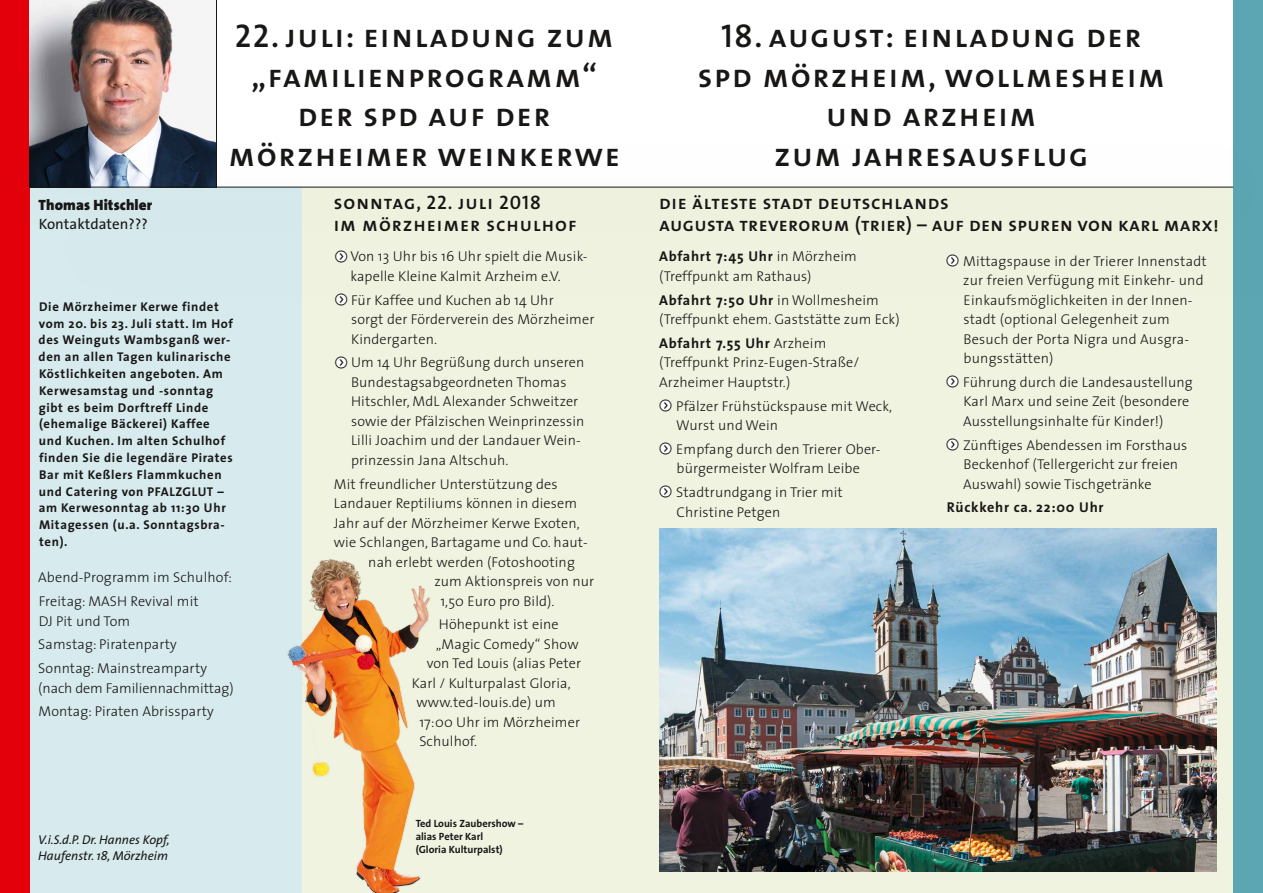
<style>
.page{position:relative;width:1263px;height:893px;background:#fff}
.page>*{position:absolute;margin:0;border:0;box-sizing:border-box;transform-origin:0 0}
.ÜBERSCHRIFT{font:33px/39.6px "The Sans Semi Bold Caps";letter-spacing:.05em;color:#181716;text-align:center}
._01_überschrift_kand{font:19.5px/22.5px "The Sans Semi Bold Caps";letter-spacing:.035em;color:#181716}
._01_name{font:900 15px/19.5px "The Sans";letter-spacing:.005em;color:#181716}
._01_ziele{font:300 14.25px/19.5px "The Sans";letter-spacing:.01em;color:#181716}
._01_ziele-2{font:700 14.25px "The Sans";letter-spacing:.05em;color:#181716}
._01_daten{font:700 12.75px/16.8px "The Sans";letter-spacing:.05em;color:#181716}
.t1{font:italic 12.75px/15.3px "The Sans";color:#181716}
.t2{font:700 10.5px/12.6px "The Sans";color:#181716}
.s1{font-weight:400}
.s2{font-family:"Button Bonus Circle Positive";font-weight:400;font-size:15px;color:#fff}
.s3{font-family:"Button Bonus Circle Positive";font-weight:400;font-size:15px}
.s4{font-weight:700}
</style>
<div class="page">
<div style="left:0;top:187px;width:1263px;height:706px;background:#f1f3e1"></div>
<div style="left:0;top:187px;width:302px;height:706px;background:#d7eaee"></div>
<div style="left:1233px;top:0;width:30px;height:893px;background:#5ca5b3"></div>
<div style="left:0;top:0;width:30px;height:893px;background:#e3000b"></div>
<img style="left:30px;top:0;width:186px;height:142px">
<div style="left:62px;top:195px;width:1201px;height:104px;background:#181716;opacity:.55"></div>
<div style="left:4px;top:142px;width:1255px;height:90px;background:#000206;opacity:.75"></div>
<hr style="left:30px;top:187px;width:1203px;height:1px;background:#181716">
<hr style="left:216px;top:0;width:1px;height:187px;background:#181716">
<img style="left:659px;top:529px;width:557px;height:343px">
<img style="left:287px;top:559px;width:143px;height:334px">
<p class="ÜBERSCHRIFT" style="left:235px;top:15px;width:380px">22. juli: einladung zum</p>
<p class="ÜBERSCHRIFT" style="left:251px;top:55px;width:348px">„familienprogramm“</p>
<p class="ÜBERSCHRIFT" style="left:298px;top:94px;width:254px">der spd auf der</p>
<p class="ÜBERSCHRIFT" style="left:229px;top:134px;width:393px">mörzheimer weinkerwe</p>
<p class="_01_name" style="left:39px;top:195px;width:115px">Thomas Hitschler<br><span class="s1">Kontaktdaten???</span></p>
<p class="_01_daten" style="left:39px;top:298px;width:196px">Die Mörzheimer Kerwe findet vom 20. bis 23. Juli statt. Im Hof des Weinguts Wambsganß wer&shy;den an allen Tagen kulinarische<br>Köstlichkeiten angeboten. Am<br>Kerwesamstag und -sonntag gibt es beim Dorftreff Linde (ehemalige Bäckerei) Kaffee und Kuchen. Im alten Schulhof finden Sie die legendäre Pirates<br>Bar mit Keßlers Flammkuchen und Catering von PFALZGLUT – am Kerwesonntag ab 11:30 Uhr<br>Mitagessen (u.a. Sonntagsbra&shy;ten).</p>
<p class="_01_ziele" style="left:38px;top:567px;width:195px">Abend-Programm im Schulhof:</p>
<p class="_01_ziele" style="left:39px;top:591px;width:162px">Freitag: MASH Revival mit<br>DJ Pit und Tom</p>
<p class="_01_ziele" style="left:38px;top:634px;width:140px">Samstag: Piratenparty</p>
<p class="_01_ziele" style="left:38px;top:658px;width:197px">Sonntag: Mainstreamparty (nach dem Familiennachmittag)</p>
<p class="_01_ziele" style="left:39px;top:701px;width:177px">Montag: Piraten Abrissparty</p>
<p class="t1" style="left:38px;top:832px;width:133px">V.i.S.d.P. Dr. Hannes Kopf,<br>Haufenstr. 18, Mörzheim</p>
<p class="_01_überschrift_kand" style="left:334px;top:190px;width:244px">sonntag, 22. juli 2018<br>im mörzheimer schulhof</p>
<p class="_01_ziele" style="left:350px;top:246px;width:238px;text-indent:-17px"><span class="s2">5</span><span class="s3">f</span>Von 13 Uhr bis 16 Uhr spielt die Musik&shy;kapelle Kleine Kalmit Arzheim e.V.</p>
<p class="_01_ziele" style="left:351px;top:290px;width:245px;text-indent:-17px"><span class="s2">5</span><span class="s3">f</span>Für Kaffee und Kuchen ab 14 Uhr<br>sorgt der Förderverein des Mörzheimer<br>Kindergarten.</p>
<p class="_01_ziele" style="left:351px;top:352px;width:235px;text-indent:-17px"><span class="s2">5</span><span class="s3">f</span>Um 14 Uhr Begrüßung durch unseren Bundestagsabgeordneten Thomas Hitschler, MdL Alexander Schweitzer sowie der Pfälzischen Weinprinzessin Lilli Joachim und der Landauer Wein&shy;prinzessin Jana Altschuh.</p>
<p class="_01_ziele" style="left:334px;top:474px;width:225px">Mit freundlicher Unterstützung des</p>
<p class="_01_ziele" style="left:334px;top:493px;width:245px">Landauer Reptiliums können in diesem</p>
<p class="_01_ziele" style="left:334px;top:513px;width:248px">Jahr auf der Mörzheimer Kerwe Exoten,</p>
<p class="_01_ziele" style="left:334px;top:532px;width:255px">wie Schlangen, Bartagame und Co. haut-</p>
<p class="_01_ziele" style="left:368px;top:552px;width:208px">nah erlebt werden (Fotoshooting</p>
<p class="_01_ziele" style="left:434px;top:571px;width:161px">zum Aktionspreis von nur</p>
<p class="_01_ziele" style="left:440px;top:591px;width:116px">1,50 Euro pro Bild).</p>
<p class="_01_ziele" style="left:439px;top:614px;width:121px">Höhepunkt ist eine</p>
<p class="_01_ziele" style="left:436px;top:634px;width:144px">„Magic Comedy“ Show</p>
<p class="_01_ziele" style="left:427px;top:653px;width:156px">von Ted Louis (alias Peter</p>
<p class="_01_ziele" style="left:412px;top:673px;width:160px">Karl / Kulturpalast Gloria,</p>
<p class="_01_ziele" style="left:416px;top:692px;width:141px">www.ted-louis.de) um</p>
<p class="_01_ziele" style="left:419px;top:712px;width:162px">17:00 Uhr im Mörzheimer</p>
<p class="_01_ziele" style="left:419px;top:731px;width:59px">Schulhof.</p>
<p class="t2" style="left:416px;top:817px;width:109px">Ted Louis Zaubershow – alias Peter Karl<br>(Gloria Kulturpalst)</p>
<p class="ÜBERSCHRIFT" style="left:698px;top:15px;width:468px">18. august: einladung der spd mörzheim, wollmesheim und arzheim<br>zum jahresausflug</p>
<p class="_01_überschrift_kand" style="left:659px;top:190px;width:561px">die älteste stadt deutschlands<br>augusta treverorum (trier) – auf den spuren von karl marx!</p>
<p class="_01_ziele" style="left:659px;top:246px;width:199px"><span class="s4">Abfahrt 7:45 Uhr</span> in Mörzheim (Treffpunkt am Rathaus)</p>
<p class="_01_ziele" style="left:659px;top:290px;width:242px"><span class="s4">Abfahrt 7:50 Uhr</span> in Wollmesheim (Treffpunkt ehem. Gaststätte zum Eck)</p>
<p class="_01_ziele" style="left:659px;top:333px;width:202px"><span class="s4">Abfahrt 7.55 Uhr</span> Arzheim (Treffpunkt Prinz-Eugen-Straße/<br>Arzheimer Hauptstr.)</p>
<p class="_01_ziele" style="left:676px;top:396px;width:217px;text-indent:-18px"><span class="s2">5</span><span class="s3">f</span> Pfälzer Frühstückspause mit Weck,<br>Wurst und Wein</p>
<p class="_01_ziele" style="left:658px;top:439px;width:224px;text-align:center"><span class="s2">5</span><span class="s3">f</span> Empfang durch den Trierer Ober&shy;bürgermeister Wolfram Leibe</p>
<p class="_01_ziele" style="left:677px;top:482px;width:168px;text-indent:-19px"><span class="s2">5</span><span class="s3">f</span> Stadtrundgang in Trier mit<br>Christine Petgen</p>
<p class="_01_ziele" style="left:963px;top:251px;width:245px;text-indent:-18px"><span class="s2">5</span><span class="s3">f</span> Mittagspause in der Trierer Innenstadt zur freien Verfügung mit Einkehr- und Einkaufsmöglichkeiten in der Innen&shy;stadt (optional Gelegenheit zum Besuch der Porta Nigra und Ausgra&shy;bungsstätten)</p>
<p class="_01_ziele" style="left:963px;top:372px;width:231px;text-indent:-18px"><span class="s2">5</span><span class="s3">f</span> Führung durch die Landesaustellung<br>Karl Marx und seine Zeit (besondere<br>Ausstellungsinhalte für Kinder!)</p>
<p class="_01_ziele" style="left:963px;top:435px;width:226px;text-indent:-18px"><span class="s2">5</span><span class="s3">f</span> Zünftiges Abendessen im Forsthaus<br>Beckenhof (Tellergericht zur freien<br>Auswahl) sowie Tischgetränke</p>
<p class="_01_ziele-2" style="left:947px;top:496px;width:158px">Rückkehr ca. 22:00 Uhr</p>
</div>
